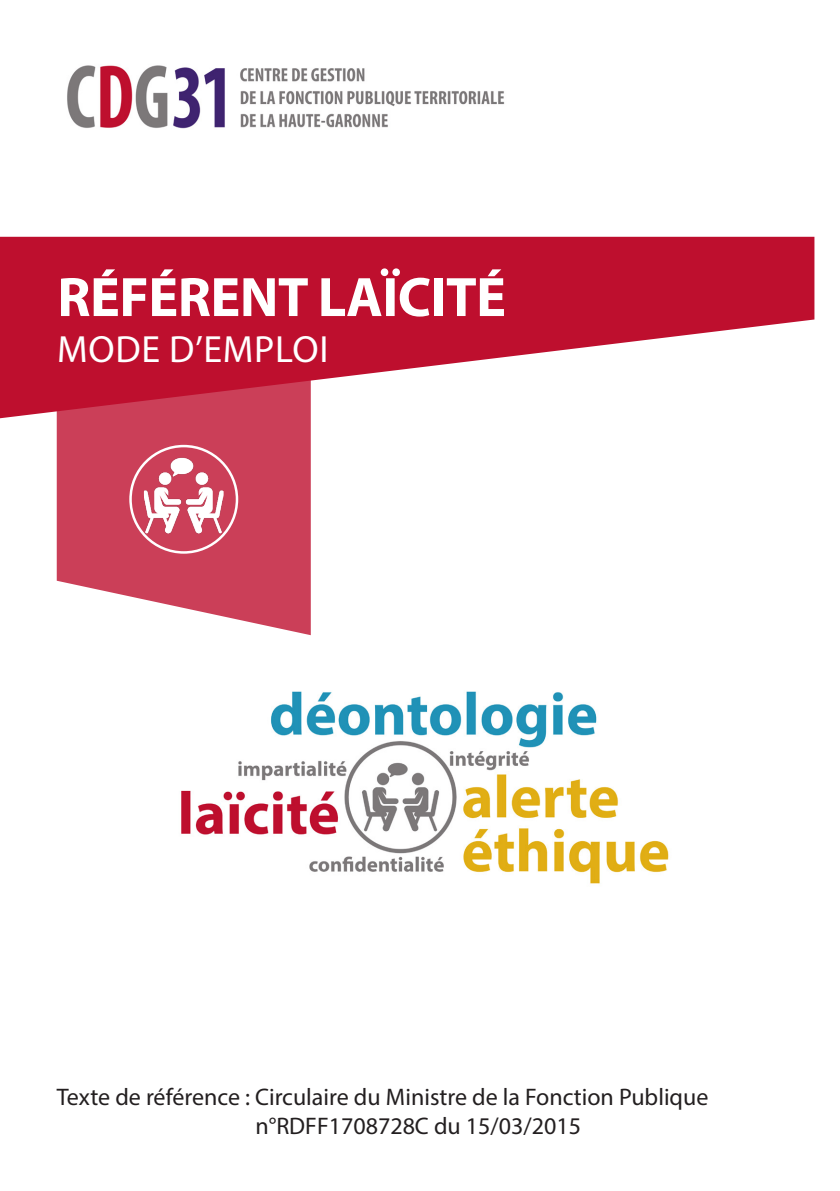
<style>
.page{position:relative;width:840px;height:1191px;background:#fff}
.page>*{position:absolute;margin:0;border:0;box-sizing:border-box;transform-origin:0 0}
.t1{font:700 56px "Myriad Pro";letter-spacing:-.01em;color:#fff}
.t2{font:38px "Myriad Pro";letter-spacing:.02em;color:#fff}
.t3{font:24px "Myriad Pro";color:#231f20}
</style>
<div class="page">
<svg style="left:57px;top:418px;width:253px;height:217px;background:#d25c71"></svg>
<svg style="left:0;top:237px;width:814px;height:181px;fill:#be0f2e"></svg>
<img style="left:144px;top:456px;width:79px;height:79px">
<div style="left:129px;top:445px;width:109px;height:109px;border:2px solid #fff;border-radius:50%"></div>
<img style="left:181px;top:691px;width:488px;height:193px">
<img style="left:67px;top:65px;width:438px;height:64px">
<p class="t1" style="left:57px;top:261px;width:450px">RÉFÉRENT LAÏCITÉ</p>
<p class="t2" style="left:57px;top:325px;width:273px">MODE D’EMPLOI</p>
<p class="t3" style="left:57px;top:1082px;width:652px">Texte de référence : Circulaire du Ministre de la Fonction Publique</p>
<p class="t3" style="left:255px;top:1111px;width:327px">n°RDFF1708728C du 15/03/2015</p>
</div>
